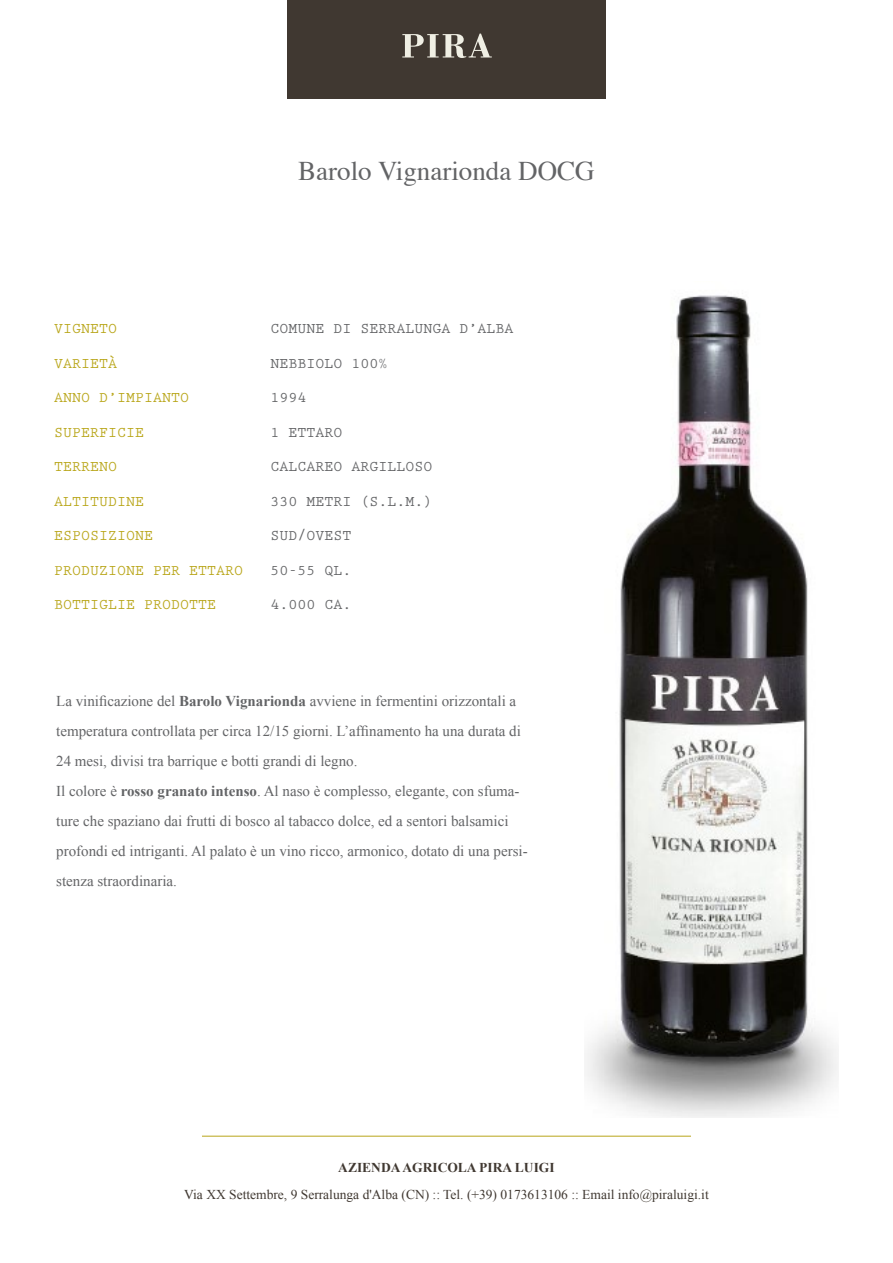
<style>
.page{position:relative;width:893px;height:1263px;background:#fff}
.page>*{position:absolute;margin:0;border:0;box-sizing:border-box;transform-origin:0 0}
.t1{font:27px "Times";color:#636466}
.t2{font:15px/30px "Times New Roman";color:#636466}
.t3{font:700 15px "Prestige Elite Std";color:#636466}
.t4{font:700 15px "Prestige Elite Std";color:#b9a61a}
.t5{font:13.5px "Times New Roman";color:#403831}
.t6{font:700 13.5px "Times New Roman";color:#403831}
.s1{font-weight:700}
</style>
<div class="page">
<div style="left:287px;top:0;width:319px;height:98px;background:#403831"></div>
<svg style="left:402px;top:34px;width:90px;height:24px"></svg>
<hr style="left:202px;top:1136px;width:489px;height:1px;background:#b9a61a">
<img style="left:585px;top:295px;width:253px;height:823px">
<h1 class="t1" style="left:298px;top:145px;width:298px">Barolo Vignarionda DOCG</h1>
<p class="t4" style="left:54px;top:320px;width:64px">VIGNETO</p>
<p class="t4" style="left:54px;top:355px;width:64px">VARIETÀ</p>
<p class="t4" style="left:54px;top:389px;width:136px">ANNO D’IMPIANTO</p>
<p class="t4" style="left:54px;top:424px;width:91px">SUPERFICIE</p>
<p class="t4" style="left:54px;top:458px;width:64px">TERRENO</p>
<p class="t4" style="left:54px;top:493px;width:91px">ALTITUDINE</p>
<p class="t4" style="left:54px;top:527px;width:100px">ESPOSIZIONE</p>
<p class="t4" style="left:54px;top:562px;width:191px">PRODUZIONE PER ETTARO</p>
<p class="t4" style="left:54px;top:596px;width:164px">BOTTIGLIE PRODOTTE</p>
<p class="t3" style="left:270px;top:320px;width:245px">COMUNE DI SERRALUNGA D’ALBA</p>
<p class="t3" style="left:270px;top:355px;width:118px">NEBBIOLO 100%</p>
<p class="t3" style="left:270px;top:389px;width:37px">1994</p>
<p class="t3" style="left:270px;top:424px;width:73px">1 ETTARO</p>
<p class="t3" style="left:270px;top:458px;width:164px">CALCAREO ARGILLOSO</p>
<p class="t3" style="left:270px;top:493px;width:164px">330 METRI (S.L.M.)</p>
<p class="t3" style="left:270px;top:527px;width:82px">SUD/OVEST</p>
<p class="t3" style="left:270px;top:562px;width:82px">50-55 QL.</p>
<p class="t3" style="left:270px;top:596px;width:82px">4.000 CA.</p>
<p class="t2" style="left:56px;top:685px;width:473px">La vinificazione del <span class="s1">Barolo Vignarionda</span> avviene in fermentini orizzontali a temperatura controllata per circa 12/15 giorni. L’affinamento ha una durata di 24 mesi, divisi tra barrique e botti grandi di legno.<br>Il colore è <span class="s1">rosso granato intenso</span>. Al naso è complesso, elegante, con sfuma&shy;ture che spaziano dai frutti di bosco al tabacco dolce, ed a sentori balsamici profondi ed intriganti. Al palato è un vino ricco, armonico, dotato di una persi&shy;stenza straordinaria.</p>
<p class="t6" style="left:338px;top:1158px;width:218px">AZIENDA AGRICOLA PIRA LUIGI</p>
<p class="t5" style="left:184px;top:1186px;width:526px">Via XX Settembre, 9 Serralunga d'Alba (CN) :: Tel. (+39) 0173613106 :: Email info@piraluigi.it</p>
</div>
